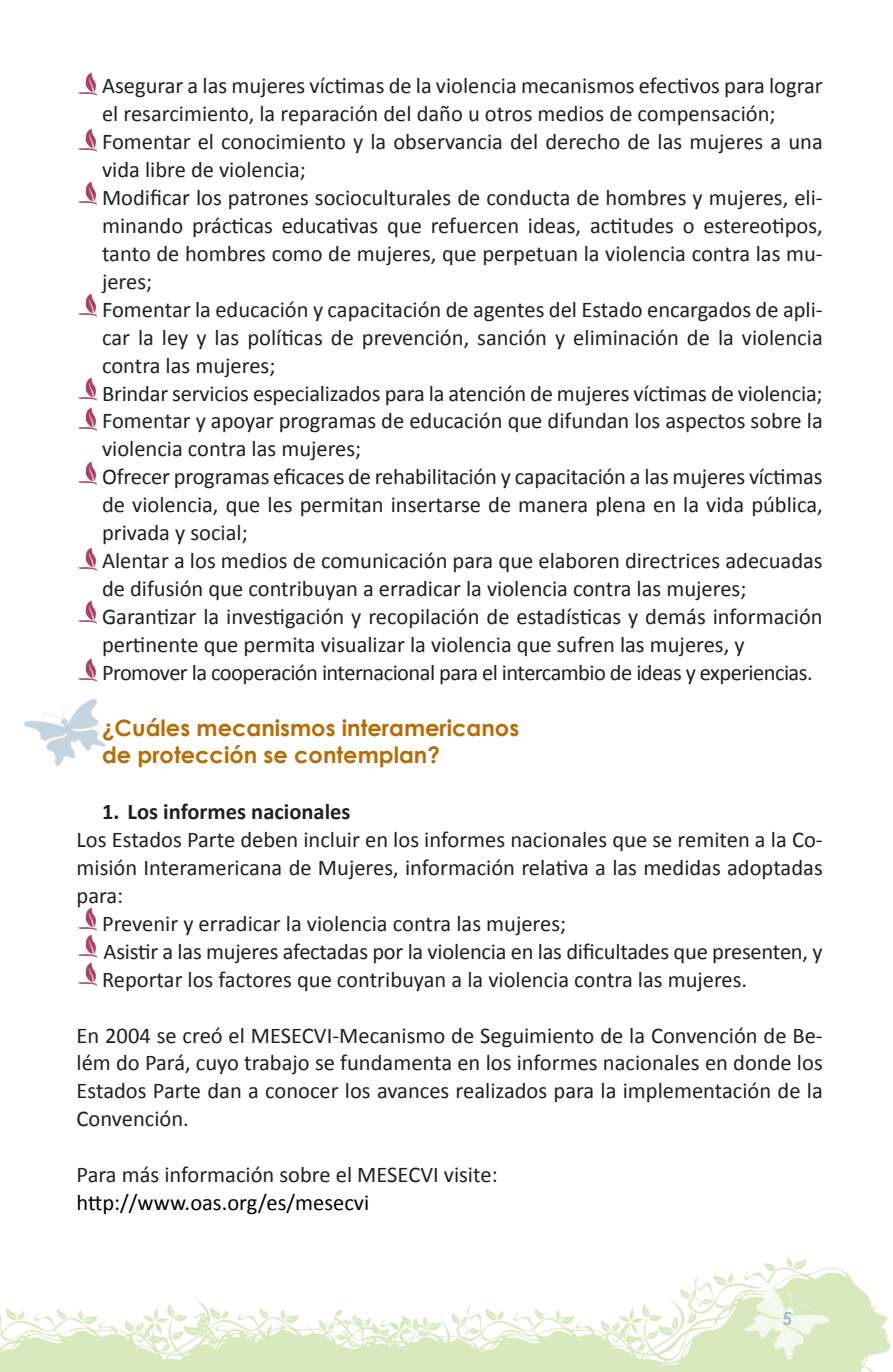
<style>
.page{position:relative;width:893px;height:1372px;background:#fff}
.page>*{position:absolute;margin:0;border:0;box-sizing:border-box;transform-origin:0 0}
.t1{font:22.5px/27.9px "Calibri";color:#231f20}
.t2{font:700 22.5px/27.9px "Century Gothic";color:#b76d06}
.t3{font:22.5px "Calibri";color:#000}
.t4{font:700 22.5px "Calibri";color:#231f20}
.t5{font:700 18px "Century Gothic";color:#a5bbc9}
</style>
<div class="page">
<img style="left:0;top:1257px;width:890px;height:114px">
<img style="left:78px;top:72px;width:19px;height:24px">
<img style="left:78px;top:128px;width:19px;height:24px">
<img style="left:78px;top:181px;width:19px;height:24px">
<img style="left:78px;top:293px;width:19px;height:24px">
<img style="left:78px;top:377px;width:19px;height:24px">
<img style="left:78px;top:407px;width:19px;height:24px">
<img style="left:78px;top:461px;width:19px;height:24px">
<img style="left:78px;top:547px;width:19px;height:24px">
<img style="left:78px;top:600px;width:19px;height:24px">
<img style="left:23px;top:699px;width:83px;height:67px">
<img style="left:78px;top:658px;width:19px;height:24px">
<img style="left:78px;top:907px;width:19px;height:24px">
<img style="left:78px;top:934px;width:19px;height:24px">
<img style="left:78px;top:962px;width:19px;height:24px">
<p class="t1" style="left:102px;top:71px;width:722px">Asegurar a las mujeres víctimas de la violencia mecanismos efectivos para lograr el resarcimiento, la reparación del daño u otros medios de compensación; Fomentar el conocimiento y la observancia del derecho de las mujeres a una vida libre de violencia;<br>Modificar los patrones socioculturales de conducta de hombres y mujeres, eli&shy;minando prácticas educativas que refuercen ideas, actitudes o estereotipos, tanto de hombres como de mujeres, que perpetuan la violencia contra las mu&shy;jeres;<br>Fomentar la educación y capacitación de agentes del Estado encargados de apli&shy;car la ley y las políticas de prevención, sanción y eliminación de la violencia contra las mujeres;<br>Brindar servicios especializados para la atención de mujeres víctimas de violencia; Fomentar y apoyar programas de educación que difundan los aspectos sobre la violencia contra las mujeres;<br>Ofrecer programas eficaces de rehabilitación y capacitación a las mujeres víctimas de violencia, que les permitan insertarse de manera plena en la vida pública, privada y social;<br>Alentar a los medios de comunicación para que elaboren directrices adecuadas de difusión que contribuyan a erradicar la violencia contra las mujeres; Garantizar la investigación y recopilación de estadísticas y demás información pertinente que permita visualizar la violencia que sufren las mujeres, y Promover la cooperación internacional para el intercambio de ideas y experiencias.</p>
<p class="t2" style="left:102px;top:712px;width:419px">¿Cuáles mecanismos interamericanos de protección se contemplan?</p>
<h5 class="t4" style="left:102px;top:797px;width:250px">1. Los informes nacionales</h5>
<p class="t1" style="left:77px;top:824px;width:748px;text-align:justify">Los Estados Parte deben incluir en los informes nacionales que se remiten a la Co&shy;misión Interamericana de Mujeres, información relativa a las medidas adoptadas para:</p>
<p class="t1" style="left:102px;top:908px;width:722px">Prevenir y erradicar la violencia contra las mujeres;<br>Asistir a las mujeres afectadas por la violencia en las dificultades que presenten, y<br>Reportar los factores que contribuyan a la violencia contra las mujeres.</p>
<p class="t1" style="left:77px;top:1020px;width:748px;text-align:justify">En 2004 se creó el MESECVI-Mecanismo de Seguimiento de la Convención de Be&shy;lém do Pará, cuyo trabajo se fundamenta en los informes nacionales en donde los Estados Parte dan a conocer los avances realizados para la implementación de la Convención.</p>
<p class="t1" style="left:77px;top:1159px;width:423px">Para más información sobre el MESECVI visite:</p>
<p class="t3" style="left:77px;top:1188px;width:294px">http://www.oas.org/es/mesecvi</p>
<p class="t5" style="left:782px;top:1306px;width:12px">5</p>
</div>
